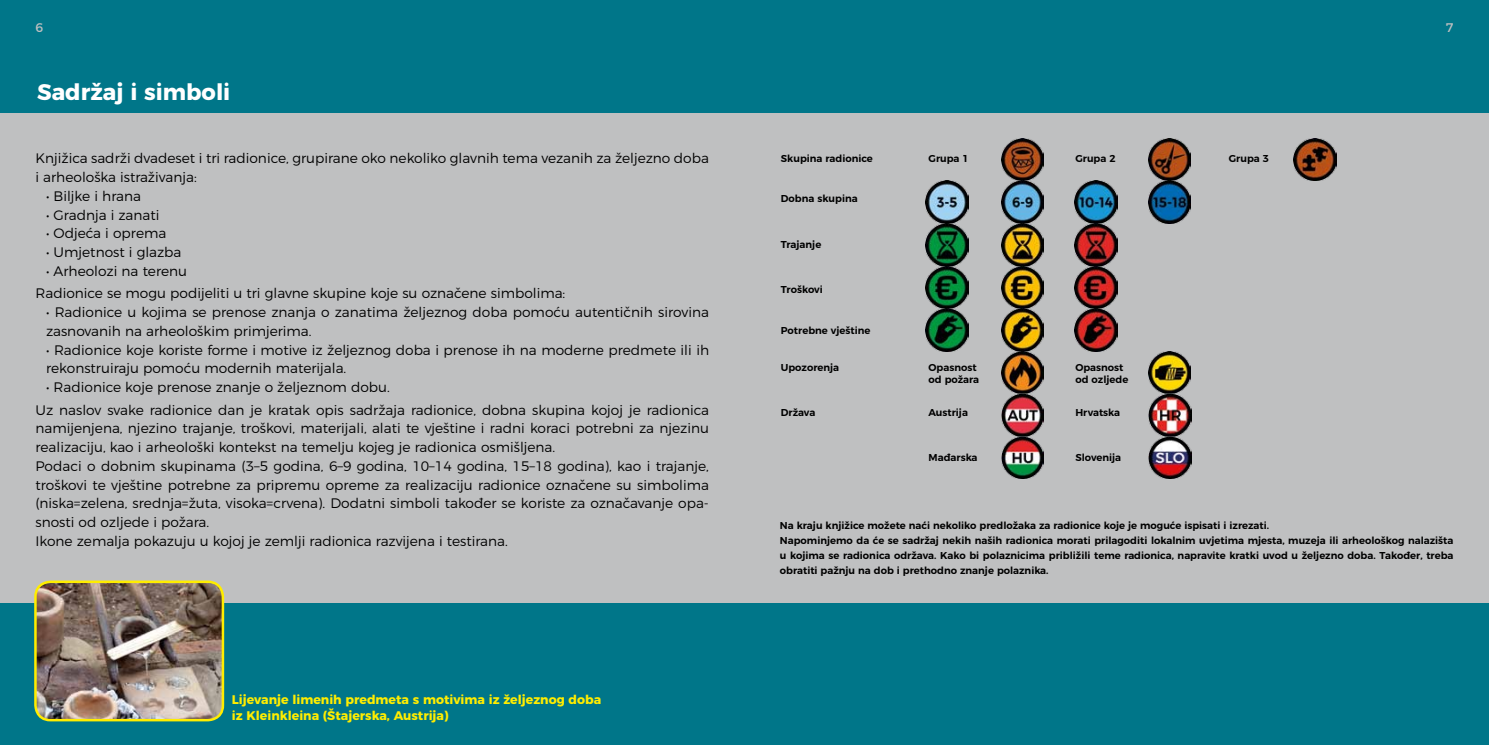
<style>
.page{position:relative;width:1489px;height:745px;background:#fff}
.page>*{position:absolute;margin:0;border:0;box-sizing:border-box;transform-origin:0 0}
.t1{font:700 22.5px "Montserrat";color:#fff}
.t2{font:300 13.75px/18.8px "Montserrat";color:#000}
.t3{font:700 12.5px/16.2px "Montserrat";color:#ffed00}
.t4{font:12.5px "Montserrat";color:#bfc0c1}
.t5{font:600 10px/15px "Montserrat";color:#000}
</style>
<div class="page">
<div style="left:0;top:0;width:1488px;height:744px;background:#007689"></div>
<div style="left:0;top:113px;width:744px;height:489px;background:#bfc0c1"></div>
<img style="left:36px;top:583px;width:187px;height:136px">
<div style="left:34px;top:580px;width:190px;height:141px;border:2px solid #ffed00;border-radius:15px"></div>
<div style="left:744px;top:113px;width:744px;height:489px;background:#bfc0c1"></div>
<img style="left:1001px;top:138px;width:42px;height:340px">
<img style="left:1148px;top:138px;width:42px;height:85px">
<img style="left:1293px;top:138px;width:43px;height:43px">
<img style="left:925px;top:181px;width:43px;height:170px">
<img style="left:1074px;top:181px;width:42px;height:170px">
<img style="left:1148px;top:351px;width:42px;height:127px">
<p class="t4" style="left:35px;top:17px;width:9px">6</p>
<p class="t4" style="left:1445px;top:17px;width:9px">7</p>
<p class="t1" style="left:37px;top:73px;width:195px">Sadržaj i simboli</p>
<p class="t2" style="left:35px;top:148px;width:675px">Knjižica sadrži dvadeset i tri radionice, grupirane oko nekoliko glavnih tema vezanih za željezno doba i arheološka istraživanja:</p>
<p class="t2" style="left:46px;top:185px;width:96px">• Biljke i hrana</p>
<p class="t2" style="left:46px;top:204px;width:115px">• Gradnja i zanati</p>
<p class="t2" style="left:46px;top:223px;width:122px">• Odjeća i oprema</p>
<p class="t2" style="left:46px;top:242px;width:137px">• Umjetnost i glazba</p>
<p class="t2" style="left:35px;top:259px;width:531px;line-height:22.2px;text-indent:11px">• Arheolozi na terenu<br>Radionice se mogu podijeliti u tri glavne skupine koje su označene simbolima:</p>
<p class="t2" style="left:46px;top:301px;width:664px">• Radionice u kojima se prenose znanja o zanatima željeznog doba pomoću autentičnih sirovina zasnovanih na arheološkim primjerima.</p>
<p class="t2" style="left:46px;top:339px;width:664px">• Radionice koje koriste forme i motive iz željeznog doba i prenose ih na moderne predmete ili ih rekonstruiraju pomoću modernih materijala.</p>
<p class="t2" style="left:35px;top:375px;width:675px;line-height:22.2px;text-indent:11px">• Radionice koje prenose znanje o željeznom dobu.<br>Uz naslov svake radionice dan je kratak opis sadržaja radionice, dobna skupina kojoj je radionica</p>
<p class="t2" style="left:35px;top:417px;width:675px">namijenjena, njezino trajanje, troškovi, materijali, alati te vještine i radni koraci potrebni za njezinu realizaciju, kao i arheološki kontekst na temelju kojeg je radionica osmišljena.<br>Podaci o dobnim skupinama (3–5 godina, 6–9 godina, 10–14 godina, 15–18 godina), kao i trajanje, troškovi te vještine potrebne za pripremu opreme za realizaciju radionice označene su simbolima (niska=zelena, srednja=žuta, visoka=crvena). Dodatni simboli također se koriste za označavanje opa&shy;snosti od ozljede i požara.<br>Ikone zemalja pokazuju u kojoj je zemlji radionica razvijena i testirana.</p>
<p class="t3" style="left:232px;top:689px;width:371px">Lijevanje limenih predmeta s motivima iz željeznog doba iz Kleinkleina (Štajerska, Austrija)</p>
<p class="t5" style="left:780px;top:150px;width:93px">Skupina radionice</p>
<p class="t5" style="left:928px;top:150px;width:42px">Grupa 1</p>
<p class="t5" style="left:1075px;top:150px;width:42px">Grupa 2</p>
<p class="t5" style="left:1228px;top:150px;width:42px">Grupa 3</p>
<p class="t5" style="left:780px;top:190px;width:78px">Dobna skupina</p>
<p class="t5" style="left:780px;top:236px;width:42px">Trajanje</p>
<p class="t5" style="left:780px;top:281px;width:43px">Troškovi</p>
<p class="t5" style="left:780px;top:322px;width:91px">Potrebne vještine</p>
<p class="t5" style="left:780px;top:359px;width:60px">Upozorenja</p>
<p class="t5" style="left:928px;top:360px;width:52px;line-height:12.5px">Opasnost od požara</p>
<p class="t5" style="left:1075px;top:360px;width:54px;line-height:12.5px">Opasnost od ozljede</p>
<p class="t5" style="left:780px;top:404px;width:36px">Država</p>
<p class="t5" style="left:928px;top:404px;width:41px">Austrija</p>
<p class="t5" style="left:1075px;top:404px;width:46px">Hrvatska</p>
<p class="t5" style="left:928px;top:449px;width:51px">Mađarska</p>
<p class="t5" style="left:1075px;top:449px;width:47px">Slovenija</p>
<p class="t5" style="left:780px;top:517px;width:675px">Na kraju knjižice možete naći nekoliko predložaka za radionice koje je moguće ispisati i izrezati.<br>Napominjemo da će se sadržaj nekih naših radionica morati prilagoditi lokalnim uvjetima mjesta, muzeja ili arheološkog nalazišta u kojima se radionica održava. Kako bi polaznicima približili teme radionica, napravite kratki uvod u željezno doba. Također, treba obratiti pažnju na dob i prethodno znanje polaznika.</p>
</div>
